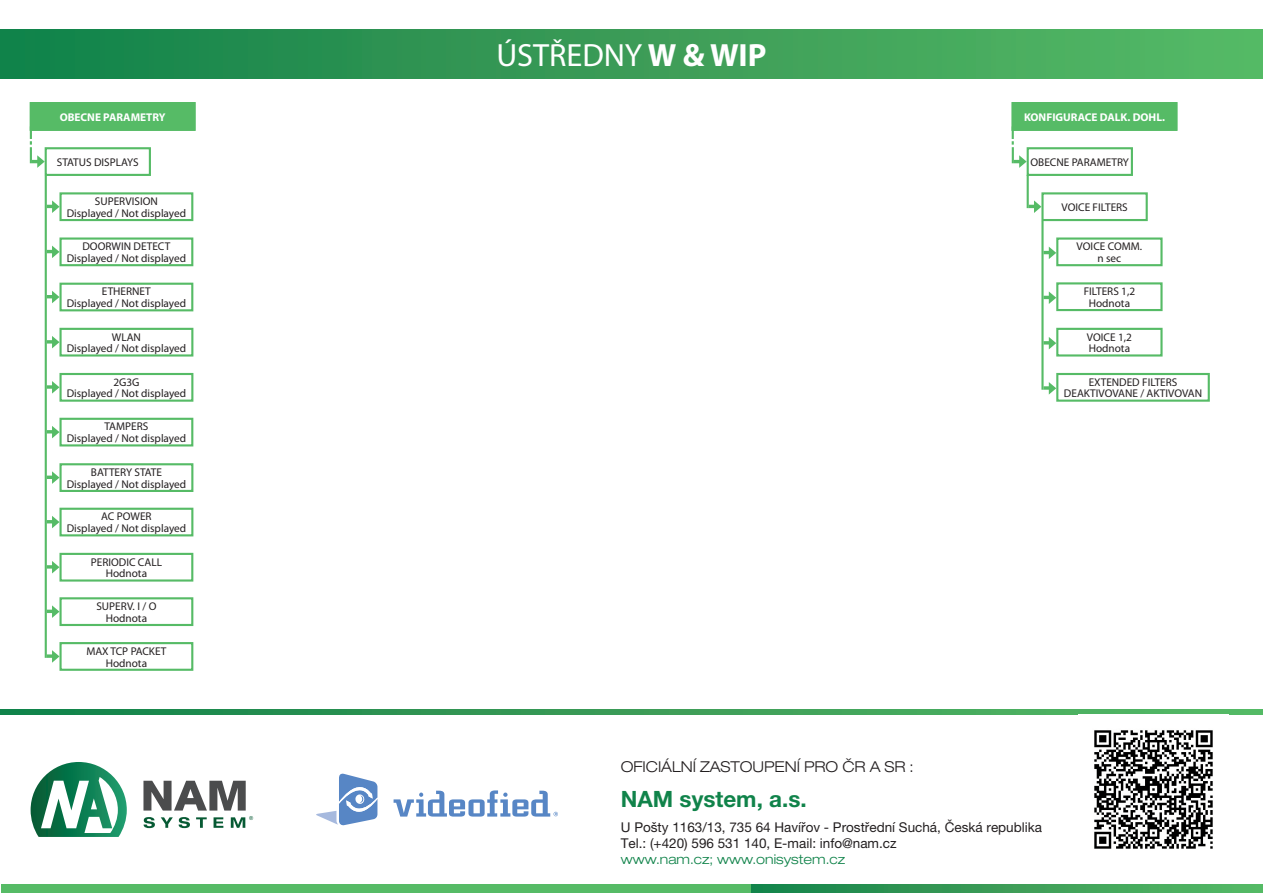
<style>
.page{position:relative;width:1263px;height:893px;background:#fff}
.page>*{position:absolute;margin:0;border:0;box-sizing:border-box;transform-origin:0 0}
.t1{font:32.25px "Myriad Pro";color:#fff}
.t2{font:700 22.5px "Helvetica Neue LT Pro";color:#10834a}
.t3{font:300 expanded 15px "Helvetica Neue LT Pro";letter-spacing:-.005em;color:#231f20}
.t4{font:13.5px/16.2px "Helvetica Neue LT Pro";color:#231f20}
.t5{font:300 expanded 13.5px "Helvetica Neue LT Pro";color:#10834a}
.t6{font:11.25px/11.7px "Myriad Pro";color:#231f20;text-align:center}
.t7{font:700 11.25px "Myriad Pro";color:#fff}
.s1{font-weight:700}
</style>
<div class="page">
<div style="left:45px;top:147px;width:106px;height:29px;border:2px solid #56bb66"></div>
<div style="left:59px;top:192px;width:134px;height:29px;border:2px solid #56bb66"></div>
<div style="left:59px;top:237px;width:134px;height:29px;border:2px solid #56bb66"></div>
<div style="left:59px;top:283px;width:134px;height:28px;border:2px solid #56bb66"></div>
<div style="left:59px;top:328px;width:134px;height:29px;border:2px solid #56bb66"></div>
<div style="left:59px;top:373px;width:134px;height:29px;border:2px solid #56bb66"></div>
<div style="left:59px;top:418px;width:134px;height:28px;border:2px solid #56bb66"></div>
<div style="left:59px;top:463px;width:134px;height:29px;border:2px solid #56bb66"></div>
<div style="left:59px;top:508px;width:134px;height:28px;border:2px solid #56bb66"></div>
<div style="left:59px;top:553px;width:134px;height:29px;border:2px solid #56bb66"></div>
<div style="left:59px;top:597px;width:134px;height:29px;border:2px solid #56bb66"></div>
<div style="left:59px;top:642px;width:134px;height:29px;border:2px solid #56bb66"></div>
<svg style="left:47px;top:200px;width:13px;height:13px"></svg>
<svg style="left:47px;top:246px;width:12px;height:12px"></svg>
<hr style="left:45px;top:176px;width:2px;height:482px;background:#56bb66">
<svg style="left:47px;top:291px;width:12px;height:12px"></svg>
<svg style="left:47px;top:336px;width:12px;height:12px"></svg>
<svg style="left:47px;top:381px;width:12px;height:13px"></svg>
<svg style="left:47px;top:426px;width:12px;height:12px"></svg>
<svg style="left:47px;top:471px;width:12px;height:13px"></svg>
<svg style="left:47px;top:516px;width:12px;height:12px"></svg>
<svg style="left:47px;top:561px;width:12px;height:12px"></svg>
<svg style="left:47px;top:605px;width:12px;height:13px"></svg>
<svg style="left:47px;top:650px;width:12px;height:13px"></svg>
<svg style="left:30px;top:131px;width:15px;height:37px"></svg>
<div style="left:31px;top:103px;width:163px;height:27px;background:#56bb66"></div>
<div style="left:30px;top:102px;width:166px;height:29px;border:2px solid #56bb66"></div>
<svg style="left:750px;top:884px;width:513px;height:9px"></svg>
<div style="left:1px;top:884px;width:749px;height:9px;background:#56bb66"></div>
<div style="left:1027px;top:147px;width:106px;height:29px;border:2px solid #56bb66"></div>
<div style="left:1041px;top:192px;width:107px;height:29px;border:2px solid #56bb66"></div>
<div style="left:1056px;top:237px;width:106px;height:29px;border:2px solid #56bb66"></div>
<div style="left:1056px;top:282px;width:106px;height:29px;border:2px solid #56bb66"></div>
<div style="left:1056px;top:328px;width:106px;height:29px;border:2px solid #56bb66"></div>
<div style="left:1056px;top:373px;width:154px;height:29px;border:2px solid #56bb66"></div>
<svg style="left:1029px;top:200px;width:12px;height:13px"></svg>
<svg style="left:1043px;top:247px;width:13px;height:12px"></svg>
<svg style="left:1043px;top:291px;width:13px;height:13px"></svg>
<svg style="left:1043px;top:337px;width:13px;height:12px"></svg>
<svg style="left:1043px;top:382px;width:13px;height:13px"></svg>
<hr style="left:1027px;top:175px;width:2px;height:33px;background:#56bb66">
<hr style="left:1041px;top:221px;width:2px;height:169px;background:#56bb66">
<svg style="left:1012px;top:131px;width:15px;height:37px"></svg>
<div style="left:1013px;top:103px;width:163px;height:27px;background:#56bb66"></div>
<div style="left:1012px;top:102px;width:165px;height:29px;border:2px solid #56bb66"></div>
<div style="left:0;top:30px;width:1263px;height:48px;background:linear-gradient(to right,#148149,#59b966)"></div>
<svg style="left:0;top:710px;width:1263px;height:4px"></svg>
<svg style="left:144px;top:817px;width:11px;height:11px"></svg>
<svg style="left:161px;top:817px;width:12px;height:11px"></svg>
<svg style="left:179px;top:817px;width:11px;height:11px"></svg>
<svg style="left:196px;top:817px;width:11px;height:11px"></svg>
<svg style="left:214px;top:817px;width:9px;height:11px"></svg>
<svg style="left:231px;top:816px;width:22px;height:12px"></svg>
<svg style="left:143px;top:781px;width:103px;height:29px"></svg>
<svg style="left:31px;top:762px;width:96px;height:75px"></svg>
<svg style="left:316px;top:773px;width:61px;height:53px"></svg>
<svg style="left:394px;top:790px;width:164px;height:27px"></svg>
<img style="left:1094px;top:730px;width:119px;height:119px">
<h1 class="t1" style="left:496px;top:38px;width:272px">ÚSTŘEDNY <span class="s1">W &amp; WIP</span></h1>
<p class="t7" style="left:60px;top:110px;width:107px">OBECNE PARAMETRY</p>
<p class="t7" style="left:1041px;top:110px;width:107px">OBECNE PARAMETRY</p>
<p class="t6" style="left:1030px;top:156px;width:100px">OBECNE PARAMETRY</p>
<p class="t6" style="left:1061px;top:202px;width:68px">VOICE FILTERS</p>
<p class="t6" style="left:1076px;top:241px;width:67px">VOICE COMM. n sec</p>
<p class="t6" style="left:1084px;top:286px;width:53px">FILTERS 1,2<br>Hodnota</p>
<p class="t6" style="left:1087px;top:331px;width:47px;text-align:left">VOICE 1,2<br>Hodnota</p>
<p class="t6" style="left:1064px;top:376px;width:140px">EXTENDED FILTERS<br>DEAKTIVOVANE / AKTIVOVAN</p>
<p class="t7" style="left:1024px;top:110px;width:142px">KONFIGURACE DALK. DOHL.</p>
<p class="t6" style="left:57px;top:156px;width:83px">STATUS DISPLAYS</p>
<p class="t6" style="left:67px;top:196px;width:121px">SUPERVISION<br>Displayed / Not displayed</p>
<p class="t6" style="left:67px;top:241px;width:121px">DOORWIN DETECT<br>Displayed / Not displayed</p>
<p class="t6" style="left:67px;top:286px;width:121px">ETHERNET<br>Displayed / Not displayed</p>
<p class="t6" style="left:67px;top:331px;width:121px">WLAN<br>Displayed / Not displayed</p>
<p class="t6" style="left:67px;top:376px;width:121px">2G3G<br>Displayed / Not displayed</p>
<p class="t6" style="left:67px;top:421px;width:121px">TAMPERS<br>Displayed / Not displayed</p>
<p class="t6" style="left:67px;top:467px;width:121px">BATTERY STATE<br>Displayed / Not displayed</p>
<p class="t6" style="left:67px;top:511px;width:121px">AC POWER<br>Displayed / Not displayed</p>
<p class="t6" style="left:91px;top:556px;width:73px">PERIODIC CALL<br>Hodnota</p>
<p class="t6" style="left:96px;top:601px;width:62px">SUPERV. I / O<br>Hodnota</p>
<p class="t6" style="left:86px;top:645px;width:81px">MAX TCP PACKET<br>Hodnota</p>
<h3 class="t3" style="left:621px;top:757px;width:294px">OFICIÁLNÍ ZASTOUPENÍ PRO ČR A SR :</h3>
<h2 class="t2" style="left:621px;top:785px;width:187px">NAM system, a.s.</h2>
<p class="t4" style="left:621px;top:819px;width:423px">U Pošty 1163/13, 735 64 Havířov - Prostřední Suchá, Česká republika<br>Tel.: (+420) 596 531 140, E-mail: info@nam.cz</p>
<p class="t5" style="left:621px;top:851px;width:226px">www.nam.cz; www.onisystem.cz</p>
</div>
